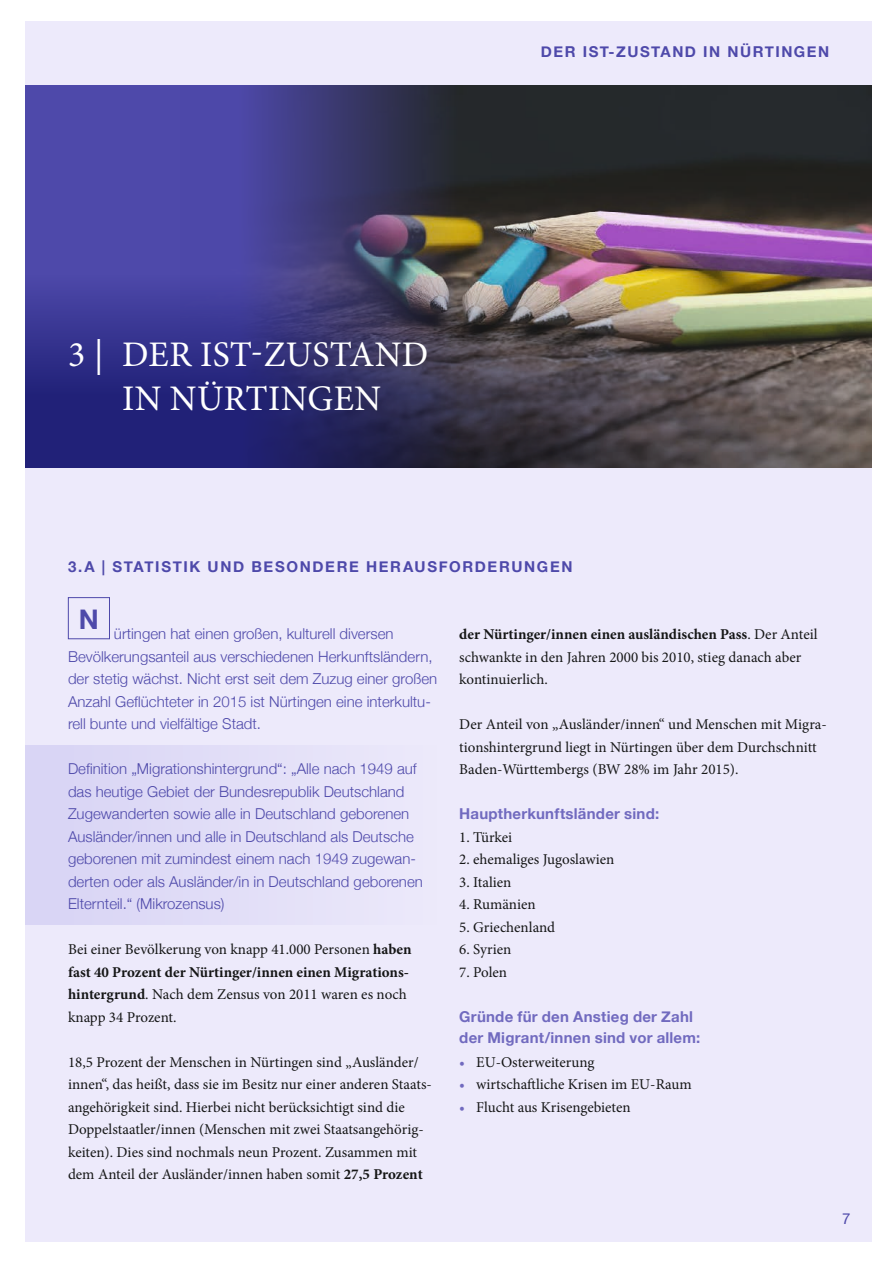
<style>
.page{position:relative;width:893px;height:1263px;background:#fff}
.page>*{position:absolute;margin:0;border:0;box-sizing:border-box;transform-origin:0 0}
.t1{font:36px/43.2px "Minion Pro";letter-spacing:.01em;color:#fff;text-align:center}
.t2{font:15px/22.5px "Minion Pro";color:#151616}
.t3{font:300 15px/22.5px "Helvetica Neue";color:#4e49aa}
.t4{font:700 15px/21px "Helvetica Neue";letter-spacing:.015em;color:#716abf}
.t5{font:700 15px "Helvetica Neue";letter-spacing:.11em;color:#4e49aa}
.t6{font:15px "Helvetica Neue";color:#4e49aa}
.s1{font-weight:700}
.s2{color:#716abf}
</style>
<div class="page">
<div style="left:26px;top:21px;width:846px;height:1221px;background:#edeafb"></div>
<div style="left:26px;top:85px;width:846px;height:383px;background:#4e49aa"></div>
<img style="left:254px;top:85px;width:618px;height:159px">
<img style="left:26px;top:244px;width:846px;height:224px">
<div style="left:26px;top:745px;width:411px;height:180px;background:#e2def7"></div>
<div style="left:68px;top:597px;width:42px;height:42px;border:1px solid #4e49aa"></div>
<p class="t5" style="left:541px;top:40px;width:290px">DER IST-ZUSTAND IN NÜRTINGEN</p>
<h1 class="t1" style="left:68px;top:333px;width:362px">3 | DER IST-ZUSTAND<br>IN NÜRTINGEN</h1>
<p class="t5" style="left:68px;top:554px;width:506px">3.A | STATISTIK UND BESONDERE HERAUSFORDERUNGEN</p>
<p class="t3" style="left:68px;top:621px;width:371px;text-indent:11px"><sup>N</sup> ürtingen hat einen großen, kulturell diversen Bevölkerungsanteil aus verschiedenen Herkunftsländern, der stetig wächst. Nicht erst seit dem Zuzug einer großen Anzahl Geflüchteter in 2015 ist Nürtingen eine interkultu&shy;rell bunte und vielfältige Stadt.</p>
<p class="t3" style="left:68px;top:756px;width:356px">Definition „Migrationshintergrund“: „Alle nach 1949 auf das heutige Gebiet der Bundesrepublik Deutschland Zugewanderten sowie alle in Deutschland geborenen Ausländer/innen und alle in Deutschland als Deutsche geborenen mit zumindest einem nach 1949 zugewan&shy;derten oder als Ausländer/in in Deutschland geborenen Elternteil. “ (Mikrozensus)</p>
<p class="t2" style="left:68px;top:938px;width:345px">Bei einer Bevölkerung von knapp 41.000 Personen <span class="s1">haben fast 40 Prozent der Nürtinger/innen einen Migrations&shy;hintergrund</span>. Nach dem Zensus von 2011 waren es noch knapp 34 Prozent.</p>
<p class="t2" style="left:68px;top:1051px;width:365px">18,5 Prozent der Menschen in Nürtingen sind „Ausländer/ innen“, das heißt, dass sie im Besitz nur einer anderen Staats&shy;angehörigkeit sind. Hierbei nicht berücksichtigt sind die Doppelstaatler/innen (Menschen mit zwei Staatsangehörig&shy;keiten). Dies sind nochmals neun Prozent. Zusammen mit dem Anteil der Ausländer/innen haben somit <span class="s1">27,5 Prozent</span></p>
<p class="t2" style="left:459px;top:623px;width:360px"><span class="s1">der Nürtinger/innen einen ausländischen Pass</span>. Der Anteil schwankte in den Jahren 2000 bis 2010, stieg danach aber kontinuierlich.</p>
<p class="t2" style="left:459px;top:713px;width:369px">Der Anteil von „Ausländer/innen“ und Menschen mit Migra&shy;tionshintergrund liegt in Nürtingen über dem Durchschnitt<br>Baden-Württembergs (BW 28% im Jahr 2015).</p>
<p class="t4" style="left:459px;top:804px;width:201px">Hauptherkunftsländer sind:</p>
<p class="t2" style="left:459px;top:826px;width:54px">1. Türkei</p>
<p class="t2" style="left:459px;top:848px;width:157px">2. ehemaliges Jugoslawien</p>
<p class="t2" style="left:459px;top:871px;width:54px">3. Italien</p>
<p class="t2" style="left:459px;top:893px;width:78px">4. Rumänien</p>
<p class="t2" style="left:459px;top:916px;width:97px">5. Griechenland</p>
<p class="t2" style="left:459px;top:938px;width:54px">6. Syrien</p>
<p class="t2" style="left:459px;top:961px;width:49px">7. Polen</p>
<p class="t4" style="left:459px;top:1006px;width:243px">Gründe für den Anstieg der Zahl der Migrant/innen sind vor allem:</p>
<p class="t2" style="left:459px;top:1051px;width:137px"><span class="s2">•</span> EU-Osterweiterung</p>
<p class="t2" style="left:459px;top:1073px;width:234px"><span class="s2">•</span> wirtschaftliche Krisen im EU-Raum</p>
<p class="t2" style="left:459px;top:1096px;width:173px"><span class="s2">•</span> Flucht aus Krisengebieten</p>
<p class="t6" style="left:842px;top:1208px;width:10px">7</p>
</div>
